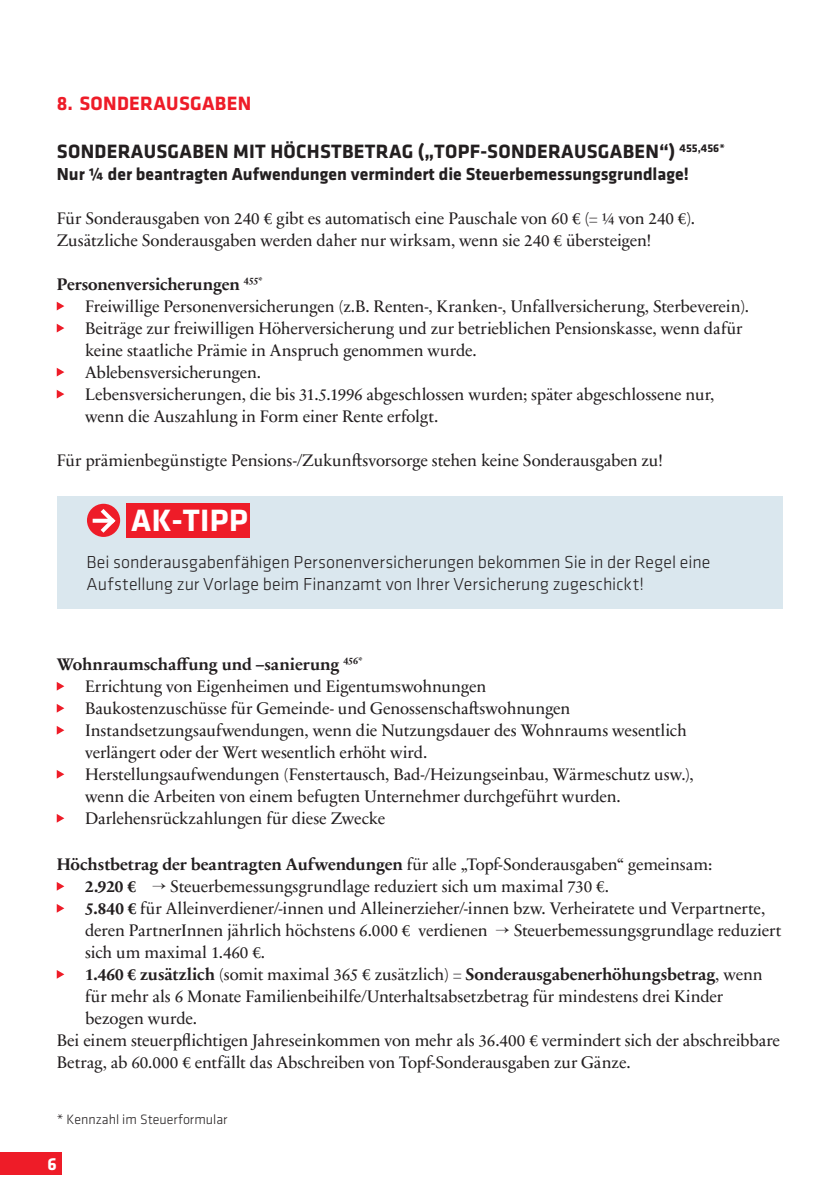
<style>
.page{position:relative;width:840px;height:1191px;background:#fff}
.page>*{position:absolute;margin:0;border:0;box-sizing:border-box;transform-origin:0 0}
.t1{font:700 32px "Klavika";letter-spacing:.015em;color:#fff}
.t2{font:700 20px "Klavika";letter-spacing:.015em;color:#231f20}
.t3{font:700 20px "Klavika";letter-spacing:.015em;color:#ee1c28}
.t4{font:300 18px/21.6px "Klavika";color:#231f20}
.t5{font:700 18px "Klavika";color:#231f20}
.t6{font:700 18px "Klavika";color:#fff}
.t7{font:17px/22px "Sabon Next LT Pro";letter-spacing:-.01em;color:#231f20}
.t8{font:700 17px "Sabon Next LT Pro";letter-spacing:-.01em;color:#231f20}
.t9{font:300 14px "Klavika";color:#231f20}
.s1{font-weight:700}
.s2{font-weight:400}
</style>
<div class="page">
<div style="left:0;top:1152px;width:61px;height:22px;background:#ee1c28"></div>
<svg style="left:57px;top:302px;width:7px;height:8px"></svg>
<svg style="left:57px;top:324px;width:7px;height:8px"></svg>
<svg style="left:57px;top:368px;width:7px;height:8px"></svg>
<svg style="left:57px;top:390px;width:7px;height:8px"></svg>
<svg style="left:57px;top:682px;width:7px;height:8px"></svg>
<svg style="left:57px;top:704px;width:7px;height:8px"></svg>
<svg style="left:57px;top:726px;width:7px;height:8px"></svg>
<svg style="left:57px;top:770px;width:7px;height:8px"></svg>
<svg style="left:57px;top:814px;width:7px;height:8px"></svg>
<svg style="left:57px;top:882px;width:7px;height:8px"></svg>
<svg style="left:57px;top:904px;width:7px;height:8px"></svg>
<svg style="left:57px;top:970px;width:7px;height:8px"></svg>
<div style="left:57px;top:496px;width:724px;height:112px;background:#dae7ee"></div>
<div style="left:127px;top:503px;width:123px;height:34px;background:#ee1c28"></div>
<div style="left:87px;top:504px;width:33px;height:33px;background:#ee1c28;border-radius:50%"></div>
<svg style="left:93px;top:519px;width:3px;height:4px"></svg>
<svg style="left:96px;top:504px;width:24px;height:33px"></svg>
<p class="t3" style="left:57px;top:93px;width:196px">8. SONDERAUSGABEN</p>
<p class="t2" style="left:57px;top:141px;width:669px">SONDERAUSGABEN MIT HÖCHSTBETRAG („TOPF-SONDERAUSGABEN“) <sup>455,456*</sup></p>
<p class="t5" style="left:57px;top:164px;width:633px">Nur ¼ der beantragten Aufwendungen vermindert die Steuerbemessungsgrundlage!</p>
<p class="t7" style="left:57px;top:206px;width:639px">Für Sonderausgaben von 240 € gibt es automatisch eine Pauschale von 60 € (= ¼ von 240 €).<br>Zusätzliche Sonderausgaben werden daher nur wirksam, wenn sie 240 € übersteigen!</p>
<p class="t7" style="left:85px;top:272px;width:665px;text-indent:-28px"><span class="s1">Personenversicherungen</span> <sup>455*<br></sup>Freiwillige Personenversicherungen (z.B. Renten-, Kranken-, Unfallversicherung, Sterbeverein).<br>Beiträge zur freiwilligen Höherversicherung und zur betrieblichen Pensionskasse, wenn dafür keine staatliche Prämie in Anspruch genommen wurde.<br>Ablebensversicherungen.<br>Lebensversicherungen, die bis 31.5.1996 abgeschlossen wurden; später abgeschlossene nur, wenn die Auszahlung in Form einer Rente erfolgt.</p>
<p class="t7" style="left:57px;top:448px;width:607px">Für prämienbegünstigte Pensions-/Zukunftsvorsorge stehen keine Sonderausgaben zu!</p>
<h1 class="t1" style="left:131px;top:503px;width:118px">AK-TIPP</h1>
<p class="t4" style="left:86px;top:552px;width:625px">Bei sonderausgabenfähigen Personenversicherungen bekommen Sie in der Regel eine<br>Aufstellung zur Vorlage beim Finanzamt von Ihrer Versicherung zugeschickt!</p>
<p class="t7" style="left:85px;top:652px;width:610px;text-indent:-28px"><span class="s1">Wohnraumschaffung und –sanierung</span> <sup>456*<br></sup>Errichtung von Eigenheimen und Eigentumswohnungen<br>Baukostenzuschüsse für Gemeinde- und Genossenschaftswohnungen Instandsetzungsaufwendungen, wenn die Nutzungsdauer des Wohnraums wesentlich verlängert oder der Wert wesentlich erhöht wird.<br>Herstellungsaufwendungen (Fenstertausch, Bad-/Heizungseinbau, Wärmeschutz usw.), wenn die Arbeiten von einem befugten Unternehmer durchgeführt wurden.<br>Darlehensrückzahlungen für diese Zwecke</p>
<p class="t8" style="left:57px;top:851px;width:656px">Höchstbetrag der beantragten Aufwendungen <span class="s2">für alle „Topf-Sonderausgaben“ gemeinsam:</span></p>
<p class="t7" style="left:85px;top:874px;width:525px"><span class="s1">2.920 €</span> → Steuerbemessungsgrundlage reduziert sich um maximal 730 €.</p>
<p class="t7" style="left:85px;top:896px;width:681px"><span class="s1">5.840 €</span> für Alleinverdiener/-innen und Alleinerzieher/-innen bzw. Verheiratete und Verpartnerte,</p>
<p class="t7" style="left:85px;top:918px;width:697px">deren PartnerInnen jährlich höchstens 6.000 € verdienen → Steuerbemessungsgrundlage reduziert</p>
<p class="t7" style="left:85px;top:940px;width:181px">sich um maximal 1.460 €.</p>
<p class="t8" style="left:85px;top:961px;width:678px">1.460 € zusätzlich <span class="s2">(somit maximal 365 € zusätzlich) =</span> Sonderausgabenerhöhungsbetrag<span class="s2">, wenn</span></p>
<p class="t7" style="left:85px;top:984px;width:639px">für mehr als 6 Monate Familienbeihilfe/Unterhaltsabsetzbetrag für mindestens drei Kinder</p>
<p class="t7" style="left:85px;top:1006px;width:113px">bezogen wurde.</p>
<p class="t7" style="left:57px;top:1028px;width:724px">Bei einem steuerpflichtigen Jahreseinkommen von mehr als 36.400 € vermindert sich der abschreibbare</p>
<p class="t7" style="left:57px;top:1050px;width:575px">Betrag, ab 60.000 € entfällt das Abschreiben von Topf-Sonderausgaben zur Gänze.</p>
<p class="t9" style="left:57px;top:1112px;width:172px">* Kennzahl im Steuerformular</p>
<p class="t6" style="left:47px;top:1153px;width:11px">6</p>
</div>
